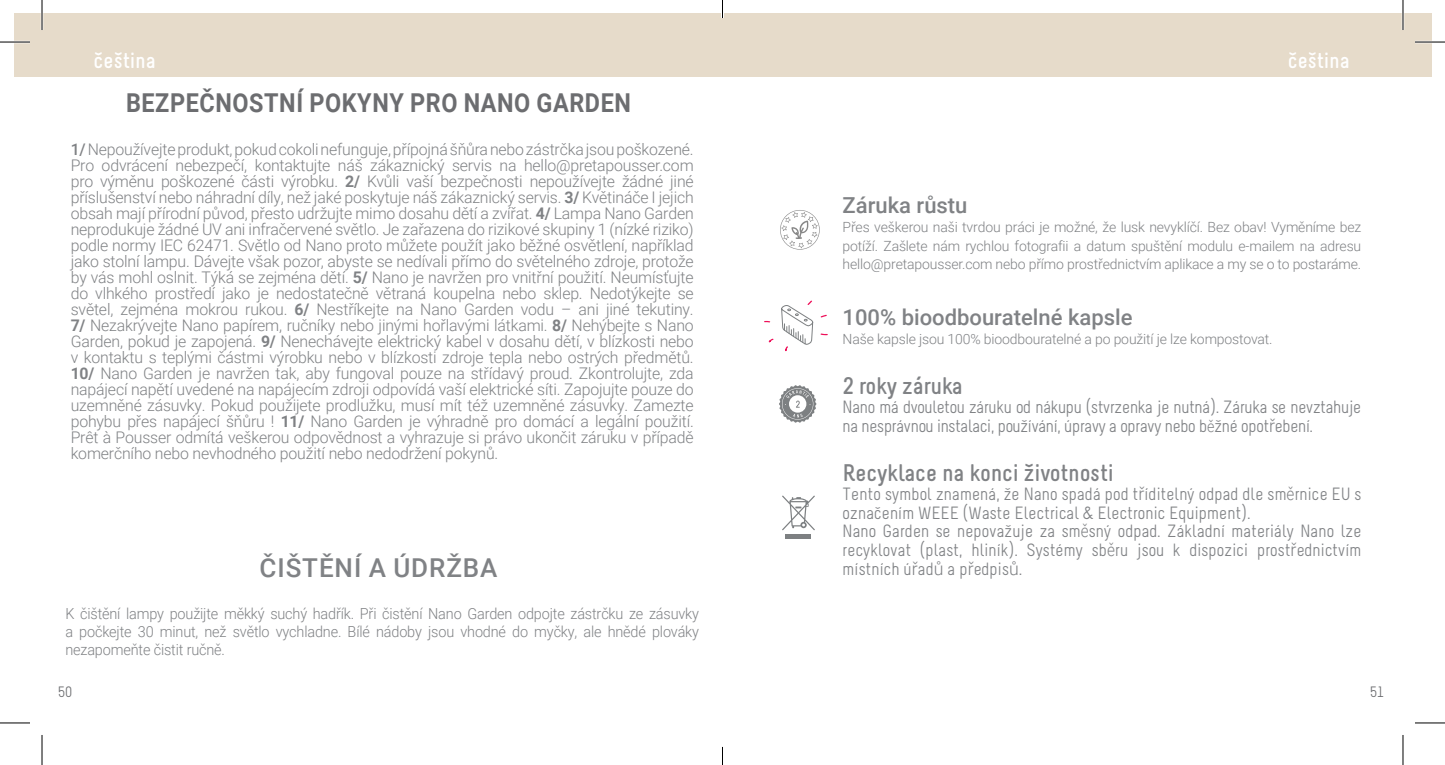
<style>
.page{position:relative;width:1445px;height:765px;background:#fff}
.page>*{position:absolute;margin:0;border:0;box-sizing:border-box;transform-origin:0 0}
.t1{font:700 26px "Roboto";letter-spacing:.025em;color:#6c6d70;scale:.9 1}
.t2{font:500 26px "Roboto";letter-spacing:.035em;color:#808285}
.t3{font:700 24px "Melbourne";color:#808285}
.t4{font:500 22px "Roboto";color:#808285}
.t5{font:700 22px "Melbourne";color:#fff}
.t6{font:17.8px/18.6px "Melbourne";letter-spacing:.01em;color:#808285}
.t7{font:17.8px/18.6px "Melbourne";letter-spacing:-.01em;color:#808285}
.t8{font:300 16px/16px "Roboto";letter-spacing:-.01em;color:#808285;text-align:justify}
.t9{font:300 15.2px/18px "Roboto";letter-spacing:-.01em;color:#808285;text-align:justify;scale:.95 1}
.t10{font:15px "Melbourne";color:#6c6d70}
.t11{font:300 14px/18.6px "Roboto";letter-spacing:-.01em;color:#808285;text-align:justify}
.s1{font-weight:500}
.s2{font-weight:700}
.s3{font-family:"Roboto";font-weight:300;font-size:16.2px}
.s4{font-family:"Roboto";font-weight:300}
</style>
<div class="page">
<div style="left:14px;top:14px;width:1417px;height:63px;background:#e6dbca"></div>
<svg style="left:780px;top:210px;width:40px;height:39px"></svg>
<svg style="left:768px;top:338px;width:6px;height:4px"></svg>
<svg style="left:781px;top:300px;width:47px;height:51px"></svg>
<svg style="left:782px;top:495px;width:33px;height:35px"></svg>
<hr style="left:785px;top:534px;width:26px;height:4px;background:#7d8082">
<svg style="left:779px;top:385px;width:37px;height:37px"></svg>
<hr style="left:0;top:41px;width:30px;height:2px;background:#fff">
<hr style="left:1415px;top:41px;width:30px;height:2px;background:#fff">
<hr style="left:41px;top:0;width:2px;height:30px;background:#fff">
<hr style="left:1401px;top:0;width:3px;height:30px;background:#fff">
<hr style="left:0;top:42px;width:30px;height:1px;background:#000">
<hr style="left:1415px;top:42px;width:30px;height:1px;background:#000">
<hr style="left:0;top:722px;width:30px;height:1px;background:#000">
<hr style="left:1415px;top:722px;width:30px;height:1px;background:#000">
<hr style="left:42px;top:0;width:1px;height:30px;background:#000">
<hr style="left:42px;top:734px;width:1px;height:30px;background:#000">
<hr style="left:1402px;top:0;width:1px;height:30px;background:#000">
<hr style="left:1402px;top:734px;width:1px;height:30px;background:#000">
<hr style="left:721px;top:0;width:3px;height:18px;background:#fff">
<svg style="left:722px;top:0;width:1px;height:18px"></svg>
<svg style="left:722px;top:746px;width:1px;height:18px"></svg>
<h3 class="t5" style="left:94px;top:47px;width:63px">čeština</h3>
<h3 class="t5" style="left:1287px;top:47px;width:63px">čeština</h3>
<h1 class="t1" style="left:126px;top:85px;width:562px">BEZPEČNOSTNÍ POKYNY PRO NANO GARDEN</h1>
<p class="t8" style="left:71px;top:140px;width:624px"><span class="s1">1/</span> Nepoužívejte produkt, pokud cokoli nefunguje, přípojná šňůra nebo zástrčka jsou poškozené.<br>Pro odvrácení nebezpečí, kontaktujte náš zákaznický servis na hello@pretapousser.com pro výměnu poškozené části výrobku. <span class="s2">2/</span> Kvůli vaší bezpečnosti nepoužívejte žádné jiné příslušenství nebo náhradní díly, než jaké poskytuje náš zákaznický servis. <span class="s2">3/</span> Květináče I jejich obsah mají přírodní původ, přesto udržujte mimo dosahu dětí a zvířat. <span class="s2">4/</span> Lampa Nano Garden neprodukuje žádné UV ani infračervené světlo. Je zařazena do rizikové skupiny 1 (nízké riziko) podle normy IEC 62471. Světlo od Nano proto můžete použít jako běžné osvětlení, například jako stolní lampu. Dávejte však pozor, abyste se nedívali přímo do světelného zdroje, protože by vás mohl oslnit. Týká se zejména dětí. <span class="s2">5/</span> Nano je navržen pro vnitřní použití. Neumísťujte do vlhkého prostředí jako je nedostatečně větraná koupelna nebo sklep. Nedotýkejte se světel, zejména mokrou rukou. <span class="s2">6/</span> Nestříkejte na Nano Garden vodu – ani jiné tekutiny.<br><span class="s2">7/</span> Nezakrývejte Nano papírem, ručníky nebo jinými hořlavými látkami. <span class="s2">8/</span> Nehýbejte s Nano Garden, pokud je zapojená. <span class="s2">9/</span> Nenechávejte elektrický kabel v dosahu dětí, v blízkosti nebo v kontaktu s teplými částmi výrobku nebo v blízkosti zdroje tepla nebo ostrých předmětů.<br><span class="s2">10/</span> Nano Garden je navržen tak, aby fungoval pouze na střídavý proud. Zkontrolujte, zda napájecí napětí uvedené na napájecím zdroji odpovídá vaší elektrické síti. Zapojujte pouze do uzemněné zásuvky. Pokud použijete prodlužku, musí mít též uzemněné zásuvky. Zamezte pohybu přes napájecí šňůru ! <span class="s2">11/</span> Nano Garden je výhradně pro domácí a legální použití.<br>Prêt à Pousser odmítá veškerou odpovědnost a vyhrazuje si právo ukončit záruku v případě komerčního nebo nevhodného použití nebo nedodržení pokynů.</p>
<h1 class="t2" style="left:260px;top:549px;width:239px">ČIŠTĚNÍ A ÚDRŽBA</h1>
<p class="t9" style="left:65px;top:603px;width:668px">K čištění lampy použijte měkký suchý hadřík. Při čistění Nano Garden odpojte zástrčku ze zásuvky a počkejte 30 minut, než světlo vychladne. Bílé nádoby jsou vhodné do myčky, ale hnědé plováky nezapomeňte čistit ručně.</p>
<h3 class="t4" style="left:842px;top:190px;width:126px">Záruka růstu</h3>
<p class="t11" style="left:842px;top:217px;width:520px">Přes veškerou naši tvrdou práci je možné, že lusk nevyklíčí. Bez obav! Vyměníme bez potíží. Zašlete nám rychlou fotografii a datum spuštění modulu e-mailem na adresu hello@pretapousser.com nebo přímo prostřednictvím aplikace a my se o to postaráme.</p>
<h3 class="t4" style="left:842px;top:301px;width:291px">100% bioodbouratelné kapsle</h3>
<p class="t11" style="left:842px;top:329px;width:431px">Naše kapsle jsou 100% bioodbouratelné a po použití je lze kompostovat.</p>
<h2 class="t3" style="left:842px;top:371px;width:122px">2 roky záruka</h2>
<p class="t7" style="left:842px;top:399px;width:520px">Nano má dvouletou záruku od nákupu (stvrzenka je nutná). Záruka se nevztahuje na nesprávnou instalaci, používání, úpravy a opravy nebo b<span class="s3">ě</span>žné opot<span class="s4">ř</span>ebení.</p>
<h2 class="t3" style="left:842px;top:458px;width:273px">Recyklace na konci životnosti</h2>
<p class="t6" style="left:842px;top:486px;width:520px">Tento symbol znamená, že Nano spadá pod t<span class="s4">ř</span>íditelný odpad dle sm<span class="s4">ě</span>rnice EU s označením WEEE (Waste Electrical &amp; Electronic Equipment).<br>Nano Garden se nepovažuje za sm<span class="s4">ě</span>sný odpad. Základní materiály Nano lze recyklovat (plast, hliník). Systémy sb<span class="s4">ě</span>ru jsou k dispozici prost<span class="s4">ř</span>ednictvím místních ú<span class="s4">ř</span>ad<span class="s4">ů</span> a p<span class="s4">ř</span>edpis<span class="s4">ů</span>.</p>
<p class="t10" style="left:59px;top:683px;width:15px">50</p>
<p class="t10" style="left:1370px;top:683px;width:15px">51</p>
</div>
